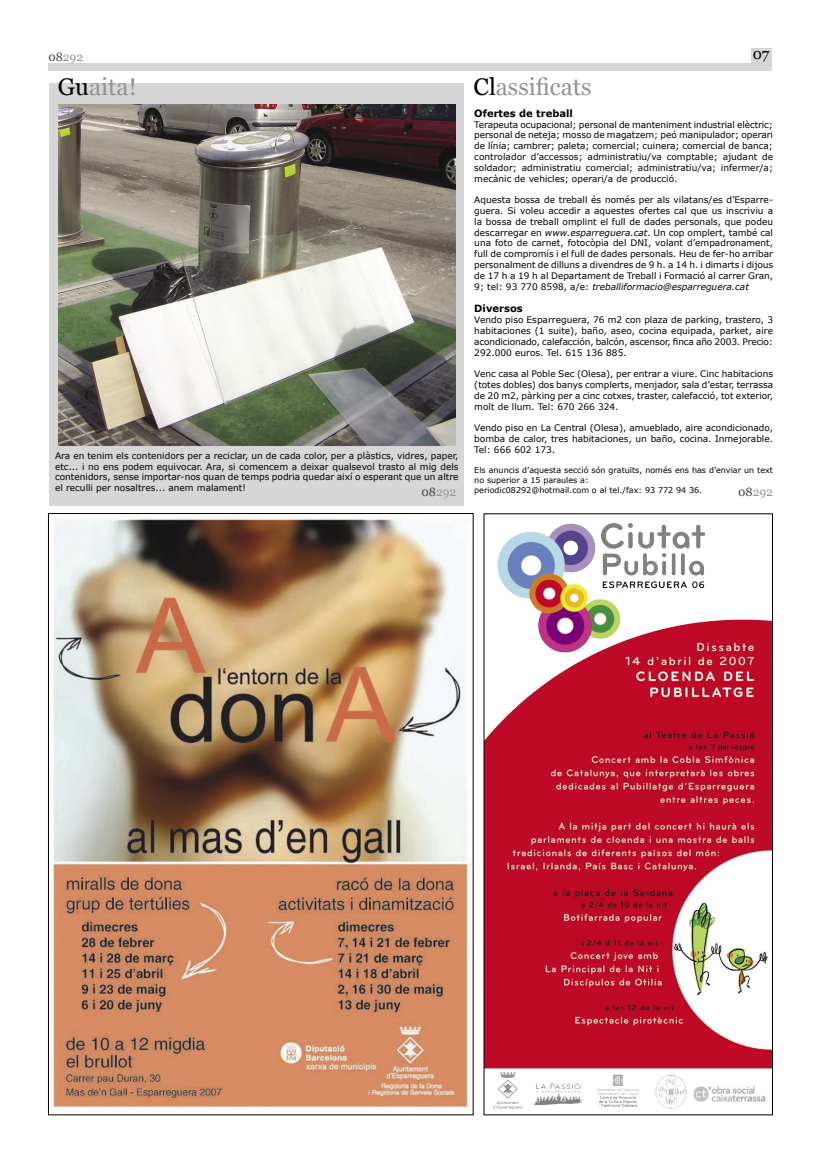
<style>
.page{position:relative;width:820px;height:1163px;background:#fff}
.page>*{position:absolute;margin:0;border:0;box-sizing:border-box;transform-origin:0 0}
.t1{font:24px "Georgia";color:#939393}
.t2{font:15px "Georgia";color:#000}
.t3{font:12px "Georgia";color:#939393}
.t4{font:700 10px "Verdana";color:#000}
.t5{font:9px/10.8px "Verdana";color:#000;text-align:justify}
.t6{font:8px/9.6px "Verdana";color:#000}
.s1{color:#484848}
.s2{color:#000}
.s3{font-style:italic}
</style>
<div class="page">
<div style="left:750px;top:48px;width:21px;height:23px;background:#d6d6d6"></div>
<div style="left:48px;top:64px;width:723px;height:7px;background:#d6d6d6"></div>
<div style="left:49px;top:83px;width:415px;height:422px;background:#d6d6d6"></div>
<img style="left:485px;top:523px;width:285px;height:587px">
<img style="left:52px;top:515px;width:419px;height:594px">
<img style="left:59px;top:105px;width:397px;height:340px">
<p class="t3" style="left:48px;top:50px;width:36px"><span class="s1">08</span>292</p>
<p class="t2" style="left:752px;top:46px;width:18px">07</p>
<p class="t1" style="left:58px;top:73px;width:80px"><span class="s2">Gu</span>aita!</p>
<p class="t1" style="left:473px;top:73px;width:119px"><span class="s2">Cl</span>assificats</p>
<p class="t4" style="left:474px;top:107px;width:100px">Ofertes de treball</p>
<p class="t5" style="left:474px;top:118px;width:300px">Terapeuta ocupacional; personal de manteniment industrial elèctric; personal de neteja; mosso de magatzem; peó manipulador; operari de línia; cambrer; paleta; comercial; cuinera; comercial de banca; controlador d’accessos; administratiu/va comptable; ajudant de soldador; administratiu comercial; administratiu/va; infermer/a; mecànic de vehicles; operari/a de producció.</p>
<p class="t5" style="left:474px;top:194px;width:300px">Aquesta bossa de treball és només per als vilatans/es d’Esparre&shy;guera. Si voleu accedir a aquestes ofertes cal que us inscriviu a la bossa de treball omplint el full de dades personals, que podeu descarregar en <span class="s3">www.esparreguera.cat</span>. Un cop omplert, també cal una foto de carnet, fotocòpia del DNI, volant d’empadronament, full de compromís i el full de dades personals. Heu de fer-ho arribar personalment de dilluns a divendres de 9 h. a 14 h. i dimarts i dijous de 17 h a 19 h al Departament de Treball i Formació al carrer Gran, 9; tel: 93 770 8598, a/e: <span class="s3">treballiformacio@esparreguera.cat</span></p>
<p class="t4" style="left:474px;top:302px;width:50px">Diversos</p>
<p class="t5" style="left:474px;top:314px;width:300px">Vendo piso Esparreguera, 76 m2 con plaza de parking, trastero, 3 habitaciones (1 suite), baño, aseo, cocina equipada, parket, aire acondicionado, calefacción, balcón, ascensor, finca año 2003. Precio:<br>292.000 euros. Tel. 615 136 885.</p>
<p class="t5" style="left:474px;top:368px;width:300px">Venc casa al Poble Sec (Olesa), per entrar a viure. Cinc habitacions (totes dobles) dos banys complerts, menjador, sala d’estar, terrassa de 20 m2, pàrking per a cinc cotxes, traster, calefacció, tot exterior, molt de llum. Tel: 670 266 324.</p>
<p class="t5" style="left:474px;top:422px;width:300px">Vendo piso en La Central (Olesa), amueblado, aire acondicionado, bomba de calor, tres habitaciones, un baño, cocina. Inmejorable.<br>Tel: 666 602 173.</p>
<p class="t6" style="left:474px;top:465px;width:300px">Els anuncis d’aquesta secció són gratuïts, només ens has d’enviar un text no superior a 15 paraules a:</p>
<p class="t5" style="left:55px;top:450px;width:405px">Ara en tenim els contenidors per a reciclar, un de cada color, per a plàstics, vidres, paper, etc... i no ens podem equivocar. Ara, si comencem a deixar qualsevol trasto al mig dels contenidors, sense importar-nos quan de temps podria quedar així o esperant que un altre el reculli per nosaltres... anem malament!</p>
<p class="t3" style="left:421px;top:484px;width:36px"><span class="s1">08</span>292</p>
<p class="t6" style="left:474px;top:485px;width:229px">periodic08292@hotmail.com o al tel./fax: 93 772 94 36.</p>
<p class="t3" style="left:737px;top:485px;width:36px"><span class="s1">08</span>292</p>
</div>
